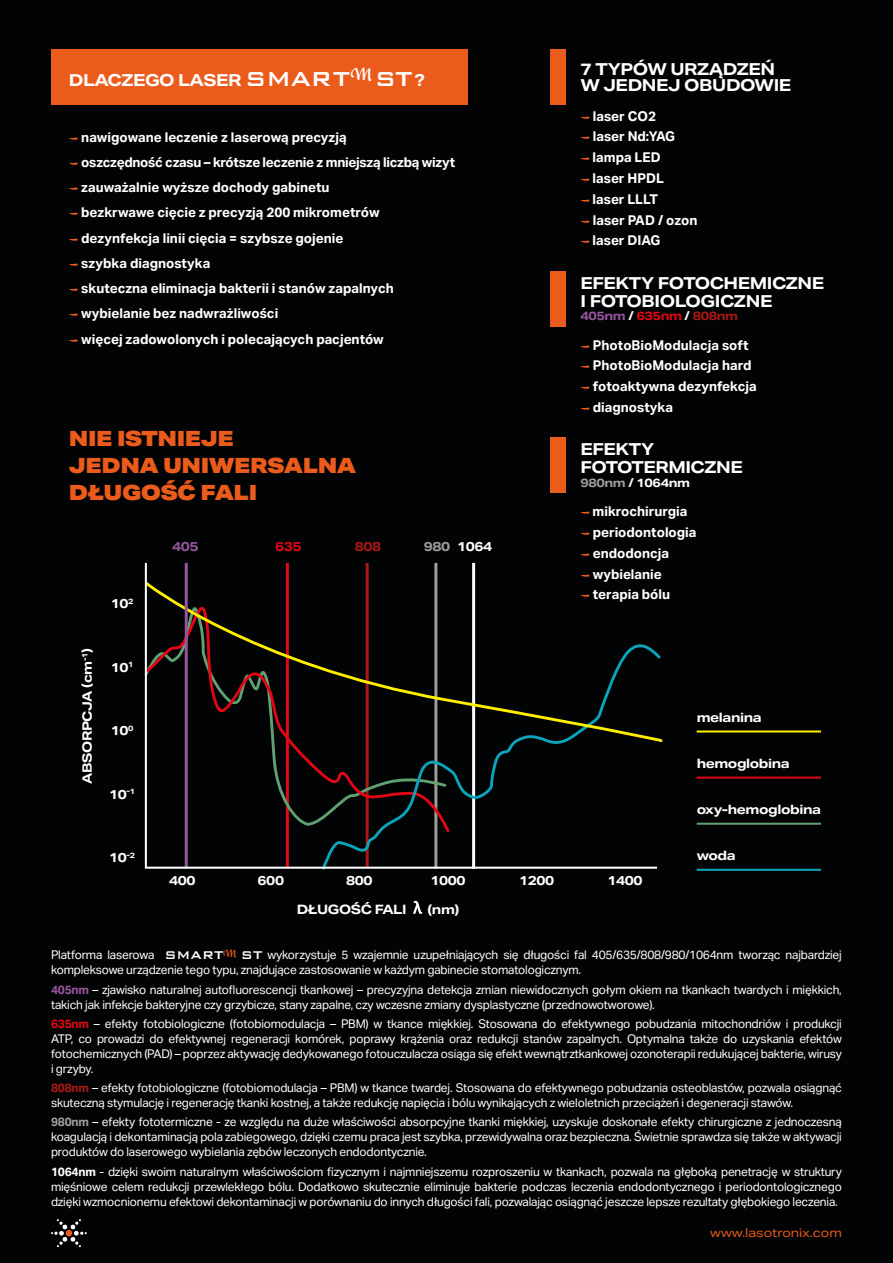
<style>
.page{position:relative;width:893px;height:1263px;background:#020304}
.page>*{position:absolute;margin:0;border:0;box-sizing:border-box;transform-origin:0 0}
.t1{font:900 21px/27px "Aktiv Grotesk Ex Trial";letter-spacing:-.025em;color:#eb5b1b}
.t2{font:700 16.5px/18px "Aktiv Grotesk Ex Trial";letter-spacing:-.03em;color:#fff}
.t3{font:700 13.5px "Aktiv Grotesk Trial";color:#fff}
.t4{font:700 13.5px "Aktiv Grotesk Trial";letter-spacing:-.02em;color:#fff}
.t5{font:700 12.9px "Aktiv Grotesk Ex Trial";letter-spacing:-.03em;color:#fff}
.t6{font:700 12.9px "Aktiv Grotesk Ex Trial";color:#95569e}
.t7{font:700 12.9px "Aktiv Grotesk Ex Trial";color:#e30613}
.t8{font:700 12.9px "Aktiv Grotesk Ex Trial";color:#a81815}
.t9{font:12px/15px "Aktiv Grotesk Trial";letter-spacing:-.02em;color:#fff}
.t10{font:12px "Aktiv Grotesk Ex Trial";color:#eb5b1b}
.t11{font:700 12px "Aktiv Grotesk Ex Trial";letter-spacing:-.03em;color:#95569e}
.t12{font:700 12px "Aktiv Grotesk Ex Trial";letter-spacing:-.03em;color:#fff}
.s1{font-family:"Bank Gothic BT";font-weight:500;font-size:27px}
.s2{font-family:"EFN Brawo Rusbyme";font-weight:400;font-size:15px;color:#eb5b1b}
.s3{color:#fff}
.s4{color:#e30613}
.s5{color:#a81815}
.s6{color:#9d9d9c}
.s7{font-family:"Bank Gothic BT";font-weight:500;font-size:15px}
.s8{font-weight:700;color:#95569e}
.s9{font-weight:700;color:#e30613}
.s10{font-weight:700;color:#a81815}
.s11{font-weight:700;color:#9d9d9c}
.s12{font-weight:700}
</style>
<div class="page">
<div style="left:51px;top:49px;width:417px;height:56px;background:#eb5b1b"></div>
<div style="left:551px;top:271px;width:15px;height:56px;background:#eb5b1b"></div>
<hr style="left:697px;top:730px;width:124px;height:2px;background:#fe0">
<hr style="left:697px;top:776px;width:124px;height:3px;background:#e30613">
<hr style="left:697px;top:823px;width:124px;height:2px;background:#60a172">
<hr style="left:697px;top:869px;width:124px;height:2px;background:#0ba4bb">
<svg style="left:413px;top:901px;width:9px;height:13px"></svg>
<hr style="left:286px;top:563px;width:3px;height:306px;background:#e30613">
<hr style="left:366px;top:563px;width:3px;height:306px;background:#a81815">
<hr style="left:434px;top:563px;width:3px;height:306px;background:#9d9d9c">
<hr style="left:472px;top:563px;width:3px;height:306px;background:#fff">
<div style="left:143px;top:743px;width:178px;height:91px;background:#020304"></div>
<svg style="left:321px;top:743px;width:342px;height:128px;background:#090b0c"></svg>
<svg style="left:143px;top:580px;width:521px;height:163px;background:#0e0c09"></svg>
<hr style="left:185px;top:563px;width:3px;height:306px;background:#95569e">
<hr style="left:146px;top:867px;width:511px;height:2px;background:#fff">
<hr style="left:145px;top:563px;width:2px;height:306px;background:#fff">
<div style="left:551px;top:49px;width:15px;height:56px;background:#eb5b1b"></div>
<div style="left:551px;top:437px;width:15px;height:56px;background:#eb5b1b"></div>
<svg style="left:51px;top:1219px;width:36px;height:28px"></svg>
<h2 class="t2" style="left:69px;top:72px;width:358px">DLACZEGO LASER <span class="s1">SMART</span><sup>m</sup> <span class="s1">ST</span>?</h2>
<h2 class="t2" style="left:580px;top:61px;width:213px;line-height:16.5px">7 TYPÓW URZĄDZEŃ<br>W JEDNEJ OBUDOWIE</h2>
<p class="t3" style="left:580px;top:108px;width:77px"><span class="s2">–</span> laser co2</p>
<p class="t3" style="left:580px;top:129px;width:96px"><span class="s2">–</span> laser nd:yag</p>
<p class="t3" style="left:580px;top:150px;width:82px"><span class="s2">–</span> lampa LED</p>
<p class="t3" style="left:580px;top:170px;width:67px"><span class="s2">–</span> laser hpdl</p>
<p class="t3" style="left:580px;top:191px;width:79px"><span class="s2">–</span> laser lllt</p>
<p class="t3" style="left:580px;top:212px;width:119px"><span class="s2">–</span> laser pad / ozon</p>
<p class="t3" style="left:580px;top:233px;width:82px"><span class="s2">–</span> laser diag</p>
<p class="t3" style="left:69px;top:129px;width:279px"><span class="s2">–</span> nawigowane leczenie z laserową precyzją</p>
<p class="t4" style="left:69px;top:154px;width:388px"><span class="s2">–</span> oszczędność czasu – krótsze leczenie z mniejszą liczbą wizyt</p>
<p class="t3" style="left:69px;top:180px;width:262px"><span class="s2">–</span> zauważalnie wyższe dochody gabinetu</p>
<p class="t3" style="left:69px;top:205px;width:312px"><span class="s2">–</span> bezkrwawe cięcie z precyzją 200 mikrometrów</p>
<p class="t3" style="left:69px;top:230px;width:276px"><span class="s2">–</span> dezynfekcja linii cięcia = szybsze gojenie</p>
<p class="t3" style="left:69px;top:255px;width:143px"><span class="s2">–</span> szybka diagnostyka</p>
<p class="t3" style="left:69px;top:281px;width:326px"><span class="s2">–</span> skuteczna eliminacja bakterii i stanów zapalnych</p>
<p class="t3" style="left:69px;top:306px;width:211px"><span class="s2">–</span> wybielanie bez nadwrażliwości</p>
<p class="t3" style="left:69px;top:331px;width:316px"><span class="s2">–</span> więcej zadowolonych i polecających pacjentów</p>
<p class="t3" style="left:580px;top:337px;width:169px"><span class="s2">–</span> PhotoBioModulacja soft</p>
<p class="t3" style="left:580px;top:358px;width:172px"><span class="s2">–</span> PhotoBioModulacja hard</p>
<p class="t3" style="left:580px;top:379px;width:178px"><span class="s2">–</span> fotoaktywna dezynfekcja</p>
<p class="t3" style="left:580px;top:399px;width:94px"><span class="s2">–</span> diagnostyka</p>
<h2 class="t2" style="left:580px;top:274px;width:245px">EFEKTY FOTOCHEMICZNE<br>I FOTOBIOLOGICZNE</h2>
<p class="t11" style="left:580px;top:309px;width:159px">405nm <span class="s3">/</span> <span class="s4">635nm</span> <span class="s3">/</span> <span class="s5">808nm</span></p>
<h1 class="t1" style="left:69px;top:425px;width:289px">NIE ISTNIEJE<br>JEDNA uNIWERSALNA<br>DŁUGOŚĆ FALI</h1>
<p class="t5" style="left:80px;top:784px;width:138px;rotate:-90deg">Absorpcja (cm<sup>-1</sup>)</p>
<p class="t5" style="left:111px;top:596px;width:24px">10<sup>2</sup></p>
<p class="t5" style="left:111px;top:660px;width:24px">10<sup>1</sup></p>
<p class="t5" style="left:111px;top:723px;width:24px">10<sup>0</sup></p>
<p class="t5" style="left:109px;top:786px;width:28px">10<sup>-1</sup></p>
<p class="t5" style="left:109px;top:850px;width:28px">10<sup>-2</sup></p>
<p class="t6" style="left:172px;top:539px;width:28px">405</p>
<p class="t7" style="left:275px;top:539px;width:28px">635</p>
<p class="t8" style="left:355px;top:539px;width:28px">808</p>
<p class="t5" style="left:424px;top:539px;width:70px"><span class="s6">980</span> 1064</p>
<h2 class="t2" style="left:580px;top:441px;width:75px">EFEKTY fototermiczne</h2>
<p class="t12" style="left:580px;top:476px;width:111px"><span class="s6">980nm</span> / 1064nm</p>
<p class="t3" style="left:580px;top:504px;width:108px"><span class="s2">–</span> mikrochirurgia</p>
<p class="t3" style="left:580px;top:524px;width:118px"><span class="s2">–</span> periodontologia</p>
<p class="t3" style="left:580px;top:545px;width:90px"><span class="s2">–</span> endodoncja</p>
<p class="t3" style="left:580px;top:566px;width:83px"><span class="s2">–</span> wybielanie</p>
<p class="t3" style="left:580px;top:587px;width:91px"><span class="s2">–</span> terapia bólu</p>
<p class="t5" style="left:697px;top:710px;width:67px">melanina</p>
<p class="t5" style="left:697px;top:756px;width:95px">hemoglobina</p>
<p class="t5" style="left:697px;top:802px;width:126px">oxy-hemoglobina</p>
<p class="t5" style="left:697px;top:848px;width:41px">woda</p>
<p class="t5" style="left:169px;top:873px;width:28px">400</p>
<p class="t5" style="left:258px;top:873px;width:28px">600</p>
<p class="t5" style="left:346px;top:873px;width:28px">800</p>
<p class="t5" style="left:430px;top:873px;width:37px">1000</p>
<p class="t5" style="left:519px;top:873px;width:37px">1200</p>
<p class="t5" style="left:608px;top:873px;width:37px">1400</p>
<p class="t5" style="left:297px;top:902px;width:23px">długo</p>
<p class="t5" style="left:351px;top:902px;width:33px">ść fali</p>
<p class="t5" style="left:427px;top:902px;width:34px">(nm)</p>
<p class="t9" style="left:51px;top:948px;width:792px">Platforma laserowa <span class="s7">SMART</span><sup>m</sup> <span class="s7">ST</span> wykorzystuje 5 wzajemnie uzupełniających się długości fal 405/635/808/980/1064nm tworząc najbardziej kompleksowe urządzenie tego typu, znajdujące zastosowanie w każdym gabinecie stomatologicznym.</p>
<p class="t9" style="left:51px;top:982px;width:792px"><span class="s8">405nm</span> – zjawisko naturalnej autofluorescencji tkankowej – precyzyjna detekcja zmian niewidocznych gołym okiem na tkankach twardych i miękkich, takich jak infekcje bakteryjne czy grzybicze, stany zapalne, czy wczesne zmiany dysplastyczne (przednowotworowe).</p>
<p class="t9" style="left:51px;top:1016px;width:792px;text-align:justify"><span class="s9">635nm</span> – efekty fotobiologiczne (fotobiomodulacja – PBM) w tkance miękkiej. Stosowana do efektywnego pobudzania mitochondriów i produkcji ATP, co prowadzi do efektywnej regeneracji komórek, poprawy krążenia oraz redukcji stanów zapalnych. Optymalna także do uzyskania efektów fotochemicznych (PAD) – poprzez aktywację dedykowanego fotouczulacza osiąga się efekt wewnątrztkankowej ozonoterapii redukującej bakterie, wirusy i grzyby.</p>
<p class="t9" style="left:51px;top:1080px;width:792px"><span class="s10">808nm</span> – efekty fotobiologiczne (fotobiomodulacja – PBM) w tkance twardej. Stosowana do efektywnego pobudzania osteoblastów, pozwala osiągnąć skuteczną stymulację i regenerację tkanki kostnej, a także redukcję napięcia i bólu wynikających z wieloletnich przeciążeń i degeneracji stawów.</p>
<p class="t9" style="left:51px;top:1115px;width:792px;text-align:justify"><span class="s11">980nm</span> – efekty fototermiczne - ze względu na duże właściwości absorpcyjne tkanki miękkiej, uzyskuje doskonałe efekty chirurgiczne z jednoczesną koagulacją i dekontaminacją pola zabiegowego, dzięki czemu praca jest szybka, przewidywalna oraz bezpieczna. Świetnie sprawdza się także w aktywacji produktów do laserowego wybielania zębów leczonych endodontycznie.</p>
<p class="t9" style="left:51px;top:1164px;width:792px;text-align:justify"><span class="s12">1064nm</span> - dzięki swoim naturalnym właściwościom fizycznym i najmniejszemu rozproszeniu w tkankach, pozwala na głęboką penetrację w struktury mięśniowe celem redukcji przewlekłego bólu. Dodatkowo skutecznie eliminuje bakterie podczas leczenia endodontycznego i periodontologicznego dzięki wzmocnionemu efektowi dekontaminacji w porównaniu do innych długości fali, pozwalając osiągnąć jeszcze lepsze rezultaty głębokiego leczenia.</p>
<p class="t10" style="left:710px;top:1226px;width:133px">www.lasotronix.com</p>
</div>
